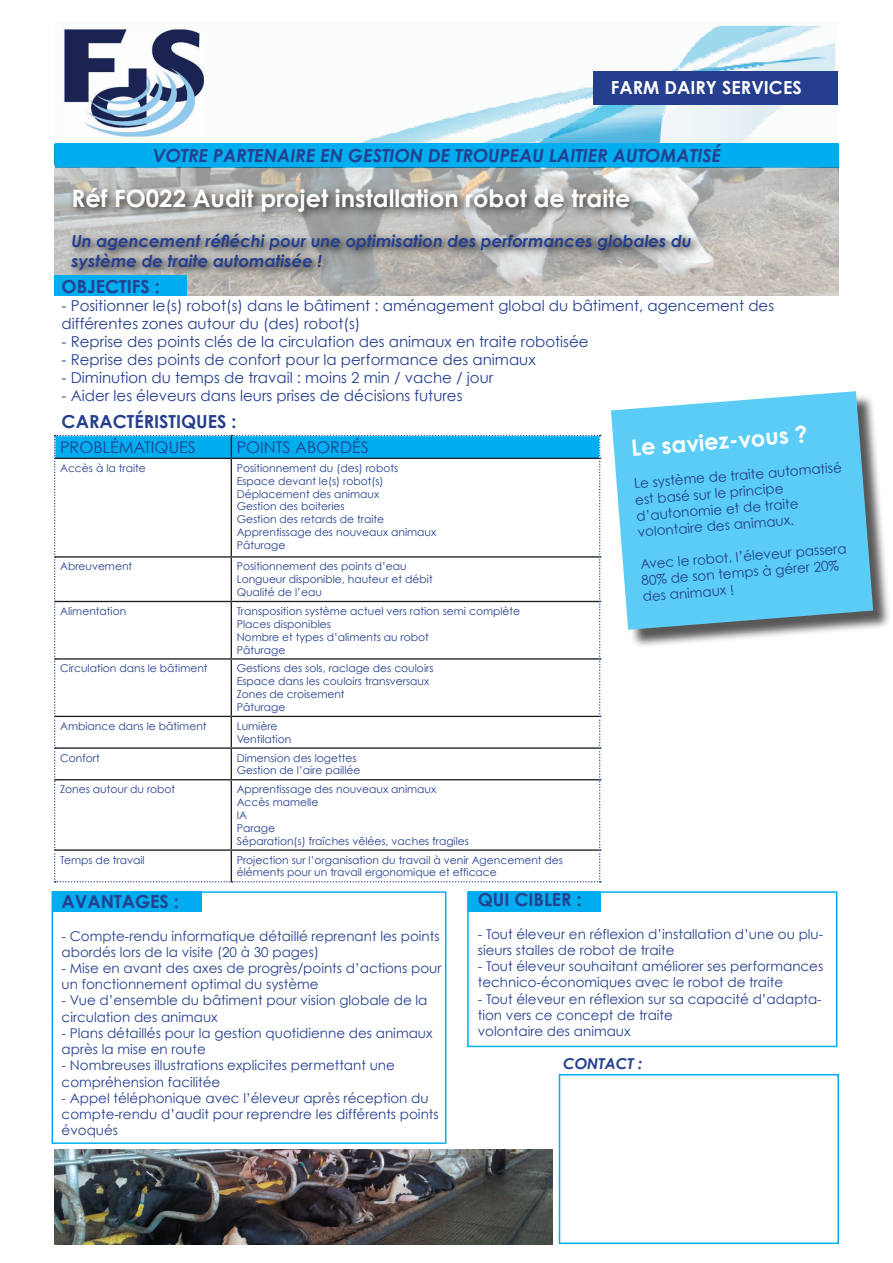
<style>
.page{position:relative;width:893px;height:1263px;background:#fff}
.page>*{position:absolute;margin:0;border:0;box-sizing:border-box;transform-origin:0 0}
.t1{font:700 24px "Century Gothic";color:#fff}
.t2{font:700 22.5px "Century Gothic";color:#fff}
.t3{font:italic 700 18px "Century Gothic";color:#253f8e}
.t4{font:700 18px "Century Gothic";color:#253f8e}
.t5{font:700 18px "Century Gothic";color:#fff}
.t6{font:italic 700 16.5px/19.8px "Century Gothic";color:#253f8e}
.t7{font:16.05px "Century Gothic";color:#253f8e}
.t8{font:15px/18px "Century Gothic";color:#253f8e}
.t9{font:italic 700 15px "Century Gothic";color:#253f8e}
.t10{font:13.5px/16.2px "Century Gothic";color:#253f8e}
.t11{font:10.8px/12.9px "Century Gothic";color:#253f8e}
</style>
<div class="page">
<div style="left:53px;top:891px;width:149px;height:21px;background:#00aeef"></div>
<div style="left:468px;top:891px;width:133px;height:21px;background:#00aeef"></div>
<img style="left:54px;top:25px;width:785px;height:165px">
<div style="left:55px;top:144px;width:783px;height:24px;background:#00aeef"></div>
<div style="left:593px;top:72px;width:244px;height:33px;background:#253f8e"></div>
<img style="left:55px;top:168px;width:784px;height:128px">
<svg style="left:67px;top:184px;width:635px;height:96px;background:#a9a9a7"></svg>
<div style="left:54px;top:275px;width:133px;height:21px;background:#00aeef"></div>
<div style="left:52px;top:891px;width:394px;height:253px;border:2px solid #00aeef"></div>
<div style="left:559px;top:1074px;width:280px;height:170px;border:2px solid #00aeef"></div>
<div style="left:467px;top:891px;width:370px;height:156px;border:2px solid #00aeef"></div>
<img style="left:55px;top:1149px;width:498px;height:95px">
<svg style="left:54px;top:435px;width:547px;height:447px"></svg>
<hr style="left:55px;top:458px;width:176px;height:1px;background:#231f20">
<hr style="left:231px;top:458px;width:368px;height:1px;background:#231f20">
<hr style="left:231px;top:459px;width:1px;height:97px;background:#231f20">
<hr style="left:55px;top:556px;width:176px;height:2px;background:#231f20">
<hr style="left:231px;top:556px;width:368px;height:2px;background:#231f20">
<hr style="left:231px;top:558px;width:1px;height:43px;background:#231f20">
<hr style="left:55px;top:601px;width:176px;height:1px;background:#231f20">
<hr style="left:231px;top:601px;width:368px;height:1px;background:#231f20">
<hr style="left:231px;top:602px;width:1px;height:56px;background:#231f20">
<hr style="left:55px;top:658px;width:176px;height:2px;background:#231f20">
<hr style="left:231px;top:658px;width:368px;height:2px;background:#231f20">
<hr style="left:231px;top:660px;width:1px;height:56px;background:#231f20">
<hr style="left:55px;top:716px;width:176px;height:1px;background:#231f20">
<hr style="left:231px;top:716px;width:368px;height:1px;background:#231f20">
<hr style="left:231px;top:717px;width:1px;height:30px;background:#231f20">
<hr style="left:55px;top:747px;width:176px;height:2px;background:#231f20">
<hr style="left:231px;top:747px;width:368px;height:2px;background:#231f20">
<hr style="left:231px;top:749px;width:1px;height:30px;background:#231f20">
<hr style="left:55px;top:779px;width:176px;height:1px;background:#231f20">
<hr style="left:231px;top:779px;width:368px;height:1px;background:#231f20">
<hr style="left:231px;top:780px;width:1px;height:69px;background:#231f20">
<hr style="left:55px;top:849px;width:176px;height:2px;background:#231f20">
<hr style="left:231px;top:849px;width:368px;height:2px;background:#231f20">
<hr style="left:231px;top:851px;width:1px;height:30px;background:#231f20">
<div style="left:614px;top:394px;width:277px;height:254px;background:#231f20;opacity:.75"></div>
<svg style="left:611px;top:391px;width:262px;height:239px;background:#67caed"></svg>
<h3 class="t5" style="left:611px;top:74px;width:192px">FARM DAIRY SERVICES</h3>
<h3 class="t3" style="left:153px;top:141px;width:569px">VOTRE PARTENAIRE EN GESTION DE TROUPEAU LAITIER AUTOMATISÉ</h3>
<h1 class="t1" style="left:71px;top:180px;width:561px">Réf FO022 Audit projet installation robot de traite</h1>
<p class="t6" style="left:71px;top:230px;width:622px">Un agencement réfléchi pour une optimisation des performances globales du système de traite automatisée !</p>
<h3 class="t4" style="left:62px;top:273px;width:100px">OBJECTIFS :</h3>
<p class="t8" style="left:62px;top:297px;width:714px">- Positionner le(s) robot(s) dans le bâtiment : aménagement global du bâtiment, agencement des différentes zones autour du (des) robot(s)</p>
<p class="t8" style="left:62px;top:333px;width:528px">- Reprise des points clés de la circulation des animaux en traite robotisée</p>
<p class="t8" style="left:62px;top:351px;width:475px">- Reprise des points de confort pour la performance des animaux</p>
<p class="t8" style="left:62px;top:369px;width:433px">- Diminution du temps de travail : moins 2 min / vache / jour</p>
<p class="t8" style="left:62px;top:387px;width:402px">- Aider les éleveurs dans leurs prises de décisions futures</p>
<p class="t7" style="left:60px;top:437px;width:137px">PROBLÉMATIQUES</p>
<p class="t7" style="left:237px;top:437px;width:134px">POINTS ABORDÉS</p>
<p class="t11" style="left:60px;top:461px;width:87px">Accès à la traite</p>
<p class="t11" style="left:237px;top:461px;width:201px">Positionnement du (des) robots<br>Espace devant le(s) robot(s)<br>Déplacement des animaux<br>Gestion des boiteries<br>Gestion des retards de traite<br>Apprentissage des nouveaux animaux<br>Pâturage</p>
<p class="t11" style="left:60px;top:560px;width:74px">Abreuvement</p>
<p class="t11" style="left:237px;top:560px;width:197px">Positionnement des points d’eau<br>Longueur disponible, hauteur et débit<br>Qualité de l’eau</p>
<p class="t11" style="left:60px;top:604px;width:68px">Alimentation</p>
<p class="t11" style="left:237px;top:604px;width:285px">Transposition système actuel vers ration semi complète<br>Places disponibles<br>Nombre et types d’aliments au robot<br>Pâturage</p>
<p class="t11" style="left:60px;top:662px;width:149px">Circulation dans le bâtiment</p>
<p class="t11" style="left:237px;top:662px;width:198px">Gestions des sols, raclage des couloirs<br>Espace dans les couloirs transversaux<br>Zones de croisement<br>Pâturage</p>
<p class="t11" style="left:60px;top:719px;width:148px">Ambiance dans le bâtiment</p>
<p class="t11" style="left:237px;top:719px;width:56px">Lumière<br>Ventilation</p>
<p class="t11" style="left:60px;top:751px;width:41px">Confort</p>
<p class="t11" style="left:237px;top:751px;width:125px">Dimension des logettes<br>Gestion de l’aire paillée</p>
<p class="t11" style="left:60px;top:783px;width:117px">Zones autour du robot</p>
<p class="t11" style="left:237px;top:783px;width:234px">Apprentissage des nouveaux animaux<br>Accès mamelle<br>IA<br>Parage<br>Séparation(s) fraîches vêlées, vaches fragiles</p>
<p class="t11" style="left:60px;top:853px;width:86px">Temps de travail</p>
<p class="t11" style="left:237px;top:853px;width:328px">Projection sur l’organisation du travail à venir Agencement des éléments pour un travail ergonomique et efficace</p>
<h3 class="t4" style="left:62px;top:408px;width:176px">CARACTÉRISTIQUES :</h3>
<h2 class="t2" style="left:630px;top:432px;width:178px;rotate:-5deg">Le saviez-vous ?</h2>
<p class="t10" style="left:633px;top:474px;width:210px;rotate:-4deg">Le système de traite automatisé est basé sur le principe d’autonomie et de traite volontaire des animaux.</p>
<p class="t10" style="left:640px;top:555px;width:208px;rotate:-4deg">Avec le robot, l’éleveur passera<br>80% de son temps à gérer 20% des animaux !</p>
<h3 class="t4" style="left:62px;top:888px;width:119px">AVANTAGES :</h3>
<p class="t10" style="left:62px;top:927px;width:379px">- Compte-rendu informatique détaillé reprenant les points abordés lors de la visite (20 à 30 pages)</p>
<p class="t10" style="left:62px;top:960px;width:381px">- Mise en avant des axes de progrès/points d’actions pour un fonctionnement optimal du système</p>
<p class="t10" style="left:62px;top:992px;width:367px">- Vue d’ensemble du bâtiment pour vision globale de la circulation des animaux</p>
<p class="t10" style="left:62px;top:1025px;width:372px">- Plans détaillés pour la gestion quotidienne des animaux après la mise en route</p>
<p class="t10" style="left:62px;top:1057px;width:335px">- Nombreuses illustrations explicites permettant une compréhension facilitée</p>
<p class="t10" style="left:62px;top:1089px;width:379px">- Appel téléphonique avec l’éleveur après réception du compte-rendu d’audit pour reprendre les différents points évoqués</p>
<h3 class="t4" style="left:478px;top:886px;width:106px">QUI CIBLER :</h3>
<p class="t10" style="left:478px;top:925px;width:347px">- Tout éleveur en réflexion d’installation d’une ou plu&shy;sieurs stalles de robot de traite</p>
<p class="t10" style="left:478px;top:958px;width:347px">- Tout éleveur souhaitant améliorer ses performances technico-économiques avec le robot de traite</p>
<p class="t10" style="left:478px;top:990px;width:345px">- Tout éleveur en réflexion sur sa capacité d’adapta&shy;tion vers ce concept de traite<br>volontaire des animaux</p>
<p class="t9" style="left:563px;top:1052px;width:81px">CONTACT :</p>
</div>
